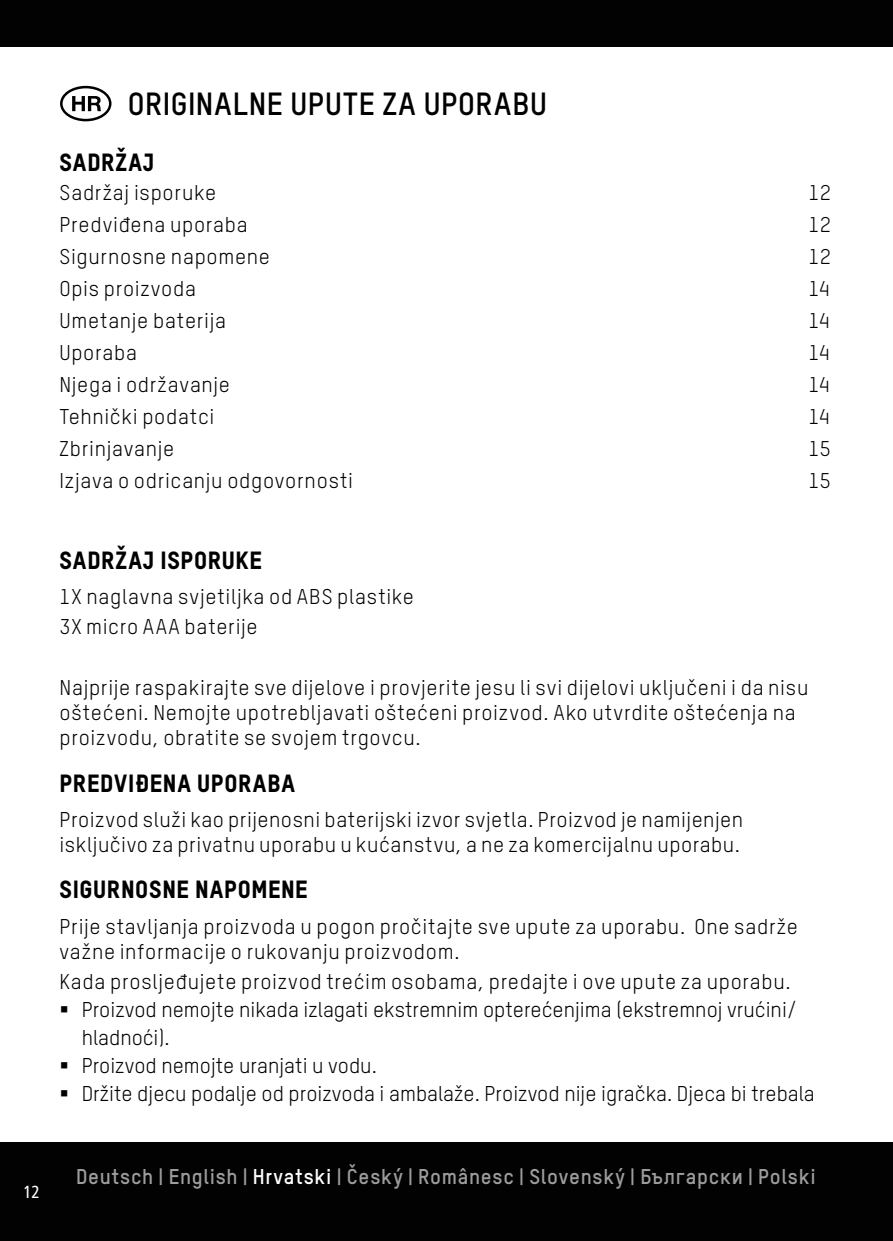
<style>
.page{position:relative;width:893px;height:1241px;background:#fff}
.page>*{position:absolute;margin:0;border:0;box-sizing:border-box;transform-origin:0 0}
.t1{font:700 31.5px "TSTARPRO";letter-spacing:.025em;color:#000}
.t2{font:800 24.5px "TSTARPRO";letter-spacing:.03em;color:#000}
.t3{font:21px/25.2px "TSTARPRO";letter-spacing:.03em;color:#000}
.t4{font:21px/28px "TSTARPRO";color:#000}
.t5{font:700 21px "TSTARPRO";letter-spacing:.035em;color:#9d9d9c}
.t6{font:condensed 17.5px "Frutiger LT Std";color:#fff}
.s1{color:#fff}
</style>
<div class="page">
<div style="left:0;top:1142px;width:893px;height:98px;background:#020203"></div>
<div style="left:0;top:0;width:893px;height:47px;background:#020203"></div>
<h1 class="t1" style="left:60px;top:82px;width:489px">★ ORIGINALNE UPUTE ZA UPORABU</h1>
<p class="t2" style="left:60px;top:145px;width:96px">SADRŽAJ</p>
<p class="t3" style="left:59px;top:179px;width:158px">Sadržaj isporuke</p>
<p class="t3" style="left:808px;top:179px;width:24px">12</p>
<p class="t3" style="left:59px;top:211px;width:190px">Predviđena uporaba</p>
<p class="t3" style="left:808px;top:211px;width:24px">12</p>
<p class="t3" style="left:59px;top:243px;width:212px">Sigurnosne napomene</p>
<p class="t3" style="left:808px;top:243px;width:24px">12</p>
<p class="t3" style="left:59px;top:275px;width:138px">Opis proizvoda</p>
<p class="t3" style="left:808px;top:275px;width:23px">14</p>
<p class="t3" style="left:59px;top:307px;width:168px">Umetanje baterija</p>
<p class="t3" style="left:808px;top:307px;width:23px">14</p>
<p class="t3" style="left:59px;top:339px;width:79px">Uporaba</p>
<p class="t3" style="left:808px;top:339px;width:23px">14</p>
<p class="t3" style="left:59px;top:371px;width:172px">Njega i održavanje</p>
<p class="t3" style="left:808px;top:371px;width:23px">14</p>
<p class="t3" style="left:59px;top:402px;width:156px">Tehnički podatci</p>
<p class="t3" style="left:808px;top:402px;width:23px">14</p>
<p class="t3" style="left:59px;top:434px;width:116px">Zbrinjavanje</p>
<p class="t3" style="left:808px;top:434px;width:24px">15</p>
<p class="t3" style="left:59px;top:466px;width:295px">Izjava o odricanju odgovornosti</p>
<p class="t3" style="left:808px;top:466px;width:24px">15</p>
<p class="t2" style="left:60px;top:543px;width:204px">SADRŽAJ ISPORUKE</p>
<p class="t3" style="left:60px;top:581px;width:356px;line-height:30.1px">1X naglavna svjetiljka od ABS plastike<br>3X micro AAA baterije</p>
<p class="t3" style="left:60px;top:673px;width:750px">Najprije raspakirajte sve dijelove i provjerite jesu li svi dijelovi uključeni i da nisu oštećeni. Nemojte upotrebljavati oštećeni proizvod. Ako utvrdite oštećenja na proizvodu, obratite se svojem trgovcu.</p>
<p class="t2" style="left:60px;top:766px;width:237px">PREDVIĐENA UPORABA</p>
<p class="t3" style="left:60px;top:805px;width:685px">Proizvod služi kao prijenosni baterijski izvor svjetla. Proizvod je namijenjen isključivo za privatnu uporabu u kućanstvu, a ne za komercijalnu uporabu.</p>
<p class="t2" style="left:60px;top:872px;width:250px">SIGURNOSNE NAPOMENE</p>
<p class="t3" style="left:60px;top:912px;width:740px">Prije stavljanja proizvoda u pogon pročitajte sve upute za uporabu. One sadrže važne informacije o rukovanju proizvodom.</p>
<p class="t3" style="left:60px;top:967px;width:733px">Kada prosljeđujete proizvod trećim osobama, predajte i ove upute za uporabu.</p>
<p class="t4" style="left:82px;top:994px;width:717px;text-indent:-22px">▪ Proizvod nemojte nikada izlagati ekstremnim opterećenjima (ekstremnoj vrućini/ hladnoći).</p>
<p class="t4" style="left:60px;top:1050px;width:319px">▪ Proizvod nemojte uranjati u vodu.</p>
<p class="t4" style="left:59px;top:1078px;width:757px">▪ Držite djecu podalje od proizvoda i ambalaže. Proizvod nije igračka. Djeca bi trebala</p>
<p class="t6" style="left:24px;top:1181px;width:18px">12</p>
<p class="t5" style="left:76px;top:1162px;width:741px">Deutsch | English | <span class="s1">Hrvatski</span> | Český | Românesc | Slovenský | Български | Polski</p>
</div>
